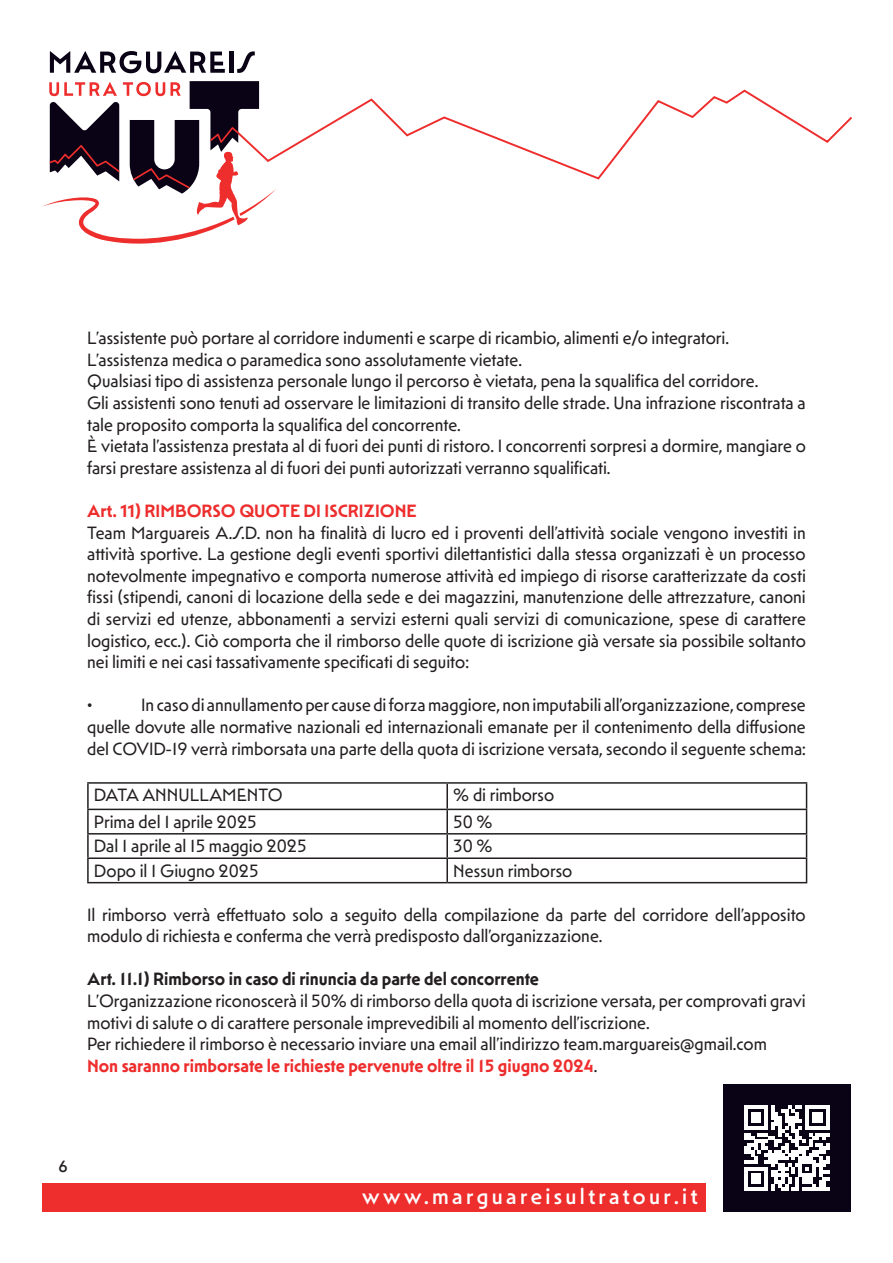
<style>
.page{position:relative;width:893px;height:1263px;background:#fff}
.page>*{position:absolute;margin:0;border:0;box-sizing:border-box;transform-origin:0 0}
.t1{font:500 22.5px "Mendl Sans Dusk";letter-spacing:.15em;color:#fff}
.t2{font:18px/21.6px "Mendl Sans Dawn";color:#231f20}
.t3{font:600 18px "Mendl Sans Dawn";color:#ee2d2d}
.t4{font:600 18px "Mendl Sans Dawn";color:#231f20}
.t5{font:600 18px "Mendl Sans Dusk";color:#ee2d2d}
.t6{font:500 16.5px "Mendl Sans Dawn";color:#231f20}
.s1{font-weight:400;color:#231f20}
</style>
<div class="page">
<svg style="left:276px;top:89px;width:577px;height:91px"></svg>
<div style="left:723px;top:1084px;width:127px;height:128px;background:#0a0215"></div>
<div style="left:43px;top:1183px;width:663px;height:29px;background:#ee2d2d"></div>
<svg style="left:50px;top:51px;width:175px;height:22px"></svg>
<hr style="left:229px;top:52px;width:4px;height:21px;background:#0a0215">
<svg style="left:237px;top:51px;width:18px;height:22px"></svg>
<svg style="left:43px;top:81px;width:233px;height:163px"></svg>
<svg style="left:744px;top:1106px;width:85px;height:85px"></svg>
<hr style="left:447px;top:782px;width:360px;height:2px;background:#231f20">
<hr style="left:87px;top:810px;width:2px;height:23px;background:#231f20">
<hr style="left:447px;top:809px;width:360px;height:1px;background:#231f20">
<hr style="left:446px;top:810px;width:2px;height:23px;background:#231f20">
<hr style="left:87px;top:833px;width:360px;height:1px;background:#231f20">
<hr style="left:87px;top:834px;width:2px;height:23px;background:#231f20">
<hr style="left:447px;top:833px;width:360px;height:1px;background:#231f20">
<hr style="left:446px;top:834px;width:2px;height:23px;background:#231f20">
<hr style="left:87px;top:857px;width:360px;height:2px;background:#231f20">
<hr style="left:87px;top:859px;width:2px;height:23px;background:#231f20">
<hr style="left:447px;top:857px;width:360px;height:2px;background:#231f20">
<hr style="left:446px;top:859px;width:2px;height:23px;background:#231f20">
<svg style="left:806px;top:784px;width:1px;height:98px"></svg>
<hr style="left:87px;top:882px;width:360px;height:1px;background:#231f20">
<hr style="left:447px;top:882px;width:360px;height:1px;background:#231f20">
<hr style="left:87px;top:782px;width:360px;height:2px;background:#231f20">
<hr style="left:87px;top:784px;width:2px;height:25px;background:#231f20">
<hr style="left:446px;top:784px;width:2px;height:25px;background:#231f20">
<hr style="left:87px;top:809px;width:360px;height:1px;background:#231f20">
<p class="t2" style="left:87px;top:327px;width:643px">L’assistente può portare al corridore indumenti e scarpe di ricambio, alimenti e/o integratori.</p>
<p class="t2" style="left:87px;top:348px;width:436px">L’assistenza medica o paramedica sono assolutamente vietate.</p>
<p class="t2" style="left:87px;top:370px;width:673px">Qualsiasi tipo di assistenza personale lungo il percorso è vietata, pena la squalifica del corridore.</p>
<p class="t2" style="left:87px;top:392px;width:720px">Gli assistenti sono tenuti ad osservare le limitazioni di transito delle strade. Una infrazione riscontrata a tale proposito comporta la squalifica del concorrente.</p>
<p class="t2" style="left:87px;top:435px;width:720px">È vietata l’assistenza prestata al di fuori dei punti di ristoro. I concorrenti sorpresi a dormire, mangiare o farsi prestare assistenza al di fuori dei punti autorizzati verranno squalificati.</p>
<p class="t5" style="left:87px;top:499px;width:331px">Art. 11) RIMBORSO QUOTE DI ISCRIZIONE</p>
<p class="t2" style="left:87px;top:521px;width:720px;text-align:justify">Team Marguareis A.S.D. non ha finalità di lucro ed i proventi dell’attività sociale vengono investiti in attività sportive. La gestione degli eventi sportivi dilettantistici dalla stessa organizzati è un processo notevolmente impegnativo e comporta numerose attività ed impiego di risorse caratterizzate da costi fissi (stipendi, canoni di locazione della sede e dei magazzini, manutenzione delle attrezzature, canoni di servizi ed utenze, abbonamenti a servizi esterni quali servizi di comunicazione, spese di carattere logistico, ecc.). Ciò comporta che il rimborso delle quote di iscrizione già versate sia possibile soltanto nei limiti e nei casi tassativamente specificati di seguito:</p>
<p class="t2" style="left:87px;top:694px;width:7px">•</p>
<p class="t2" style="left:87px;top:694px;width:720px;text-align:justify;text-indent:54px">In caso di annullamento per cause di forza maggiore, non imputabili all’organizzazione, comprese quelle dovute alle normative nazionali ed internazionali emanate per il contenimento della diffusione del COVID-19 verrà rimborsata una parte della quota di iscrizione versata, secondo il seguente schema:</p>
<p class="t2" style="left:94px;top:784px;width:190px">DATA ANNULLAMENTO</p>
<p class="t2" style="left:453px;top:784px;width:103px">% di rimborso</p>
<p class="t2" style="left:94px;top:811px;width:164px">Prima del 1 aprile 2025</p>
<p class="t2" style="left:453px;top:811px;width:41px">50 %</p>
<p class="t2" style="left:94px;top:835px;width:214px">Dal 1 aprile al 15 maggio 2025</p>
<p class="t2" style="left:453px;top:835px;width:41px">30 %</p>
<p class="t2" style="left:94px;top:859px;width:166px">Dopo il 1 Giugno 2025</p>
<p class="t2" style="left:453px;top:859px;width:121px">Nessun rimborso</p>
<p class="t2" style="left:87px;top:903px;width:720px">Il rimborso verrà effettuato solo a seguito della compilazione da parte del corridore dell’apposito modulo di richiesta e conferma che verrà predisposto dall’organizzazione.</p>
<p class="t4" style="left:87px;top:968px;width:453px">Art. 11.1) Rimborso in caso di rinuncia da parte del concorrente</p>
<p class="t2" style="left:87px;top:990px;width:720px">L’Organizzazione riconoscerà il 50% di rimborso della quota di iscrizione versata, per comprovati gravi motivi di salute o di carattere personale imprevedibili al momento dell’iscrizione.</p>
<p class="t2" style="left:87px;top:1033px;width:681px">Per richiedere il rimborso è necessario inviare una email all’indirizzo team.marguareis@gmail.com</p>
<p class="t3" style="left:87px;top:1054px;width:512px">Non saranno rimborsate le richieste pervenute oltre il 15 giugno 2024<span class="s1">.</span></p>
<p class="t6" style="left:58px;top:1156px;width:11px">6</p>
<p class="t1" style="left:362px;top:1182px;width:337px">www.marguareisultratour.it</p>
</div>
